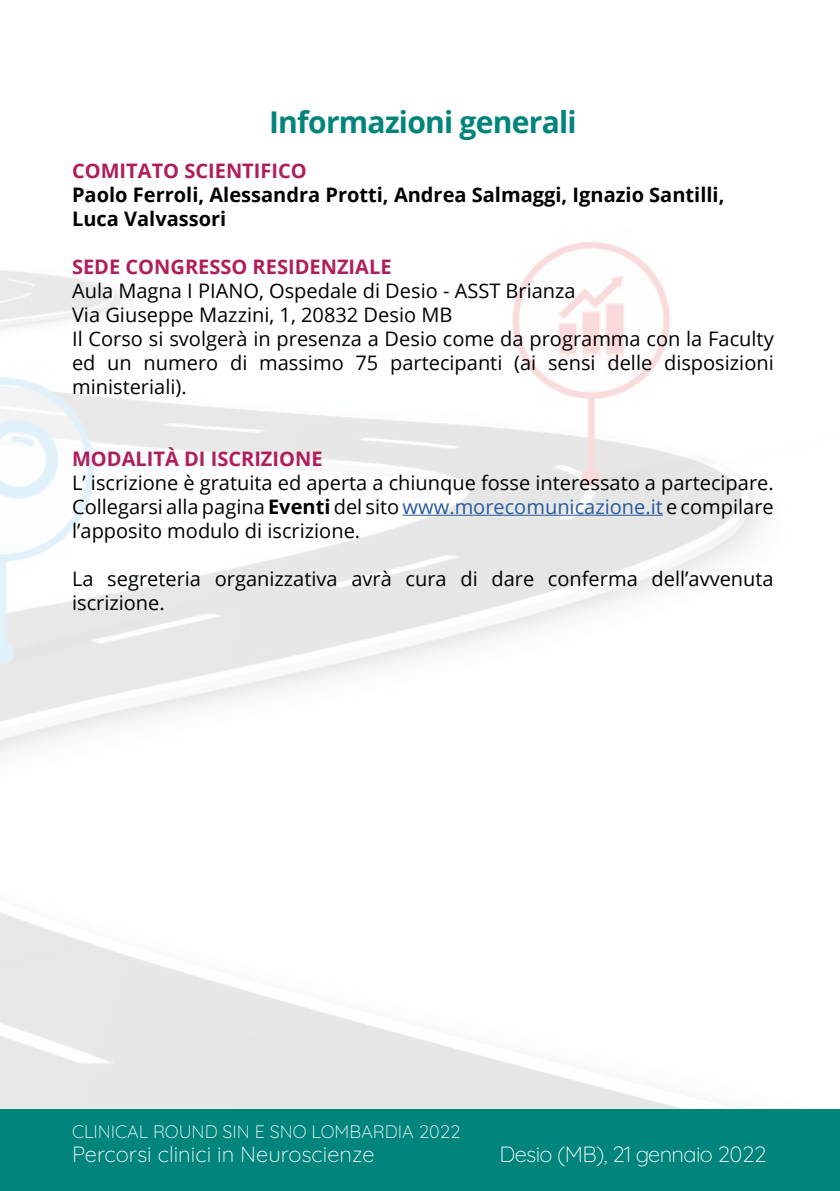
<style>
.page{position:relative;width:840px;height:1191px;background:#fff}
.page>*{position:absolute;margin:0;border:0;box-sizing:border-box;transform-origin:0 0}
.t1{font:700 30px "Open Sans";letter-spacing:-.025em;color:#00847c}
.t2{font:300 22px "Quicksand";color:#fff}
.t3{font:300 22px "Quicksand";letter-spacing:-.03em;color:#fff}
.t4{font:20px/24px "Open Sans";color:#000}
.t5{font:700 20px/24px "Open Sans";color:#000}
.t6{font:700 20px "Open Sans";color:#af1e5b}
.t7{font:300 18px "Quicksand";color:#fff}
.s1{font-weight:700}
.s2{color:#275b9b}
</style>
<div class="page">
<img style="left:0;top:270px;width:95px;height:839px">
<img style="left:95px;top:242px;width:666px;height:867px">
<div style="left:0;top:1109px;width:839px;height:82px;background:#00847c"></div>
<hr style="left:402px;top:515px;width:260px;height:1px;background:#275b9b">
<h1 class="t1" style="left:269px;top:100px;width:309px">Informazioni generali</h1>
<p class="t6" style="left:72px;top:156px;width:236px">COMITATO SCIENTIFICO</p>
<p class="t5" style="left:72px;top:182px;width:653px">Paolo Ferroli, Alessandra Protti, Andrea Salmaggi, Ignazio Santilli,<br>Luca Valvassori</p>
<p class="t6" style="left:72px;top:252px;width:321px">SEDE CONGRESSO RESIDENZIALE</p>
<p class="t4" style="left:72px;top:278px;width:702px">Aula Magna I PIANO, Ospedale di Desio - ASST Brianza<br>Via Giuseppe Mazzini, 1, 20832 Desio MB<br>Il Corso si svolgerà in presenza a Desio come da programma con la Faculty ed un numero di massimo 75 partecipanti (ai sensi delle disposizioni ministeriali).</p>
<p class="t6" style="left:72px;top:444px;width:252px">MODALITÀ DI ISCRIZIONE</p>
<p class="t4" style="left:72px;top:470px;width:702px;text-align:justify">L’ iscrizione è gratuita ed aperta a chiunque fosse interessato a partecipare.<br>Collegarsi alla pagina <span class="s1">Eventi</span> del sito <span class="s2">www.morecomunicazione.it</span> e compilare l’apposito modulo di iscrizione.</p>
<p class="t4" style="left:72px;top:566px;width:702px">La segreteria organizzativa avrà cura di dare conferma dell’avvenuta iscrizione.</p>
<p class="t7" style="left:72px;top:1117px;width:390px">CLINICAL ROUND SIN E SNO LOMBARDIA 2022</p>
<p class="t2" style="left:72px;top:1137px;width:304px">Percorsi clinici in Neuroscienze</p>
<p class="t3" style="left:499px;top:1137px;width:268px">Desio (MB), 21 gennaio 2022</p>
</div>
